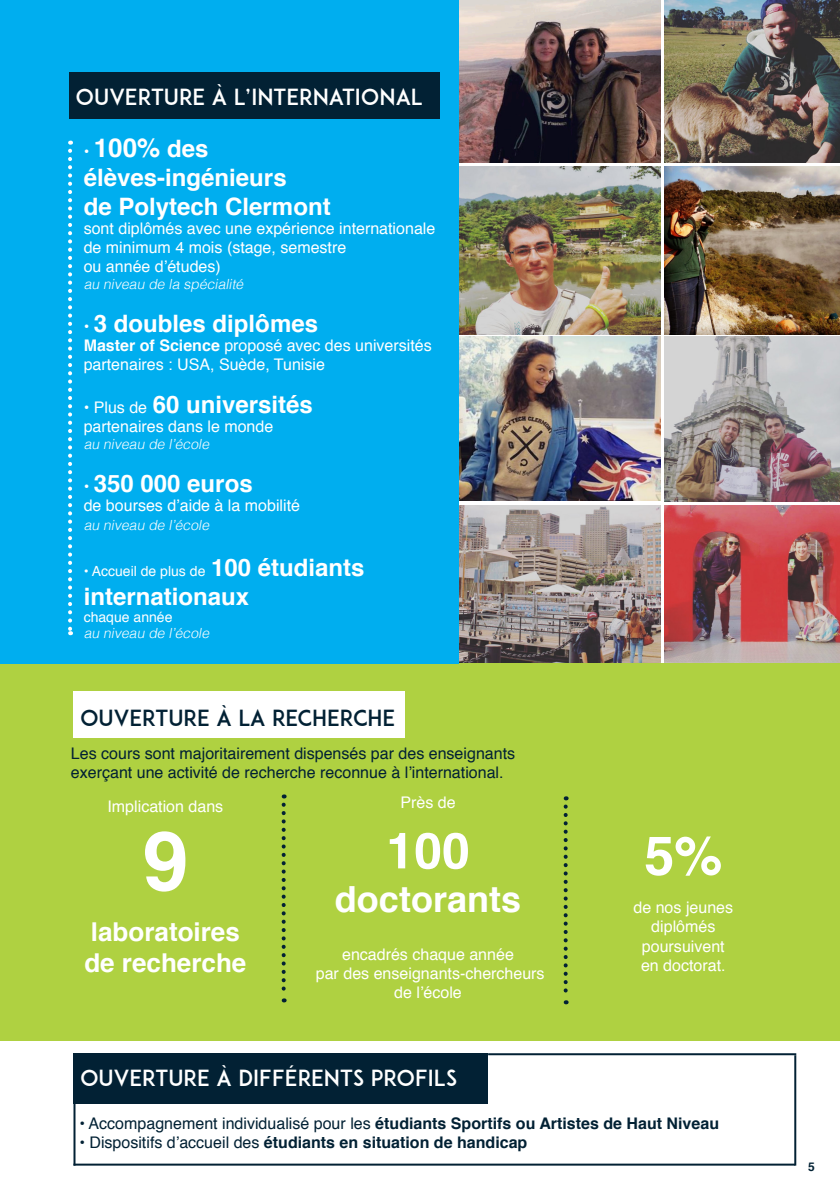
<style>
.page{position:relative;width:840px;height:1191px;background:#fff}
.page>*{position:absolute;margin:0;border:0;box-sizing:border-box;transform-origin:0 0}
.t1{font:700 82px "Helvetica";color:#fff}
.t2{font:700 54px "Helvetica";color:#fff}
.t3{font:700 50px "Helvetica";color:#fff}
.t4{font:700 36px "Helvetica";color:#fff}
.t5{font:700 26px "Helvetica";color:#fff}
.t6{font:700 24px "Helvetica";color:#fff}
.t7{font:22px "ADAM.CGPRO";color:#fff}
.t8{font:22px "ADAM.CGPRO";color:#022134}
.t9{font:16px/19.2px "Helvetica";color:#fff}
.t10{font:700 16px "Helvetica";color:#022134}
.t11{font:16px "Helvetica";color:#022134}
.t12{font:italic 300 14px "Helvetica";color:#fff}
.t13{font:14px "Helvetica";color:#fff}
.t14{font:700 12px "Helvetica";color:#022134}
.s1{font-weight:400;font-size:16px}
.s2{font-size:24px}
.s3{font-weight:700}
.s4{font-weight:700;font-size:24px}
.s5{font-weight:400}
</style>
<div class="page">
<img style="left:458px;top:505px;width:201px;height:158px">
<img style="left:458px;top:336px;width:201px;height:165px">
<img style="left:664px;top:336px;width:175px;height:165px">
<img style="left:664px;top:505px;width:175px;height:158px">
<img style="left:458px;top:167px;width:201px;height:167px">
<img style="left:458px;top:0;width:201px;height:162px">
<img style="left:664px;top:0;width:175px;height:163px">
<img style="left:664px;top:167px;width:175px;height:167px">
<div style="left:0;top:663px;width:839px;height:377px;background:#afd141"></div>
<div style="left:0;top:0;width:458px;height:663px;background:#00aeef"></div>
<svg style="left:68px;top:151px;width:4px;height:484px"></svg>
<svg style="left:281px;top:804px;width:4px;height:198px"></svg>
<svg style="left:563px;top:806px;width:4px;height:198px"></svg>
<div style="left:73px;top:691px;width:331px;height:46px;background:#fff"></div>
<div style="left:69px;top:72px;width:370px;height:47px;background:#022134"></div>
<div style="left:73px;top:1053px;width:415px;height:51px;background:#022134"></div>
<hr style="left:73px;top:1163px;width:721px;height:2px;background:#022134">
<hr style="left:488px;top:1053px;width:307px;height:2px;background:#022134">
<hr style="left:793px;top:1055px;width:2px;height:110px;background:#022134">
<hr style="left:73px;top:1065px;width:2px;height:100px;background:#022134">
<p class="t7" style="left:76px;top:83px;width:348px">OUVERTURE À L’INTERNATIONAL</p>
<p class="t5" style="left:84px;top:127px;width:126px"><span class="s1">•</span> 100% <span class="s2">des</span></p>
<p class="t6" style="left:84px;top:158px;width:204px">élèves-ingénieurs</p>
<p class="t6" style="left:84px;top:187px;width:248px">de Polytech Clermont</p>
<p class="t9" style="left:84px;top:219px;width:353px">sont diplômés avec une expérience internationale</p>
<p class="t9" style="left:84px;top:238px;width:264px">de minimum 4 mois (stage, semestre</p>
<p class="t9" style="left:84px;top:257px;width:138px">ou année d’études)</p>
<p class="t12" style="left:84px;top:272px;width:165px">au niveau de la spécialité</p>
<p class="t6" style="left:84px;top:304px;width:236px"><span class="s1">•</span> 3 doubles diplômes</p>
<p class="t9" style="left:84px;top:336px;width:349px"><span class="s3">Master of Science</span> proposé avec des universités partenaires : USA, Suède, Tunisie</p>
<p class="t6" style="left:84px;top:385px;width:231px"><span class="s1">• Plus de</span> 60 universités</p>
<p class="t9" style="left:84px;top:417px;width:191px">partenaires dans le monde</p>
<p class="t12" style="left:84px;top:432px;width:131px">au niveau de l’école</p>
<p class="t6" style="left:84px;top:464px;width:170px"><span class="s1">•</span> 350 000 euros</p>
<p class="t9" style="left:84px;top:496px;width:218px">de bourses d’aide à la mobilité</p>
<p class="t12" style="left:84px;top:513px;width:131px">au niveau de l’école</p>
<p class="t13" style="left:84px;top:560px;width:282px">• Accueil de plus de <span class="s4">100 étudiants</span></p>
<p class="t6" style="left:84px;top:577px;width:167px">internationaux</p>
<p class="t13" style="left:84px;top:606px;width:90px">chaque année</p>
<p class="t12" style="left:84px;top:621px;width:131px">au niveau de l’école</p>
<p class="t8" style="left:80px;top:705px;width:316px">OUVERTURE À LA RECHERCHE</p>
<p class="t11" style="left:71px;top:741px;width:445px">Les cours sont majoritairement dispensés par des enseignants</p>
<p class="t11" style="left:71px;top:760px;width:434px">exerçant une activité de recherche reconnue à l’international.</p>
<p class="t9" style="left:107px;top:796px;width:117px">Implication dans</p>
<p class="t1" style="left:142px;top:795px;width:47px">9</p>
<p class="t5" style="left:91px;top:911px;width:150px">laboratoires</p>
<p class="t5" style="left:84px;top:942px;width:163px">de recherche</p>
<p class="t9" style="left:400px;top:793px;width:57px">Près de</p>
<p class="t3" style="left:386px;top:810px;width:85px">100</p>
<p class="t4" style="left:335px;top:870px;width:188px">doctorants</p>
<p class="t9" style="left:342px;top:945px;width:173px">encadrés chaque année</p>
<p class="t9" style="left:315px;top:964px;width:230px">par des enseignants-chercheurs</p>
<p class="t9" style="left:394px;top:983px;width:69px">de l’école</p>
<p class="t7" style="left:80px;top:1064px;width:378px">OUVERTURE À DIFFÉRENTS PROFILS</p>
<p class="t2" style="left:644px;top:812px;width:80px">5%</p>
<p class="t9" style="left:633px;top:898px;width:101px">de nos jeunes</p>
<p class="t9" style="left:651px;top:917px;width:66px">diplômés</p>
<p class="t9" style="left:641px;top:936px;width:84px">poursuivent</p>
<p class="t9" style="left:640px;top:956px;width:86px">en doctorat.</p>
<p class="t10" style="left:79px;top:1110px;width:641px"><span class="s5">• Accompagnement individualisé pour les</span> étudiants Sportifs ou Artistes de Haut Niveau</p>
<p class="t10" style="left:79px;top:1129px;width:449px"><span class="s5">• Dispositifs d’accueil des</span> étudiants en situation de handicap</p>
<p class="t14" style="left:807px;top:1157px;width:8px">5</p>
</div>
